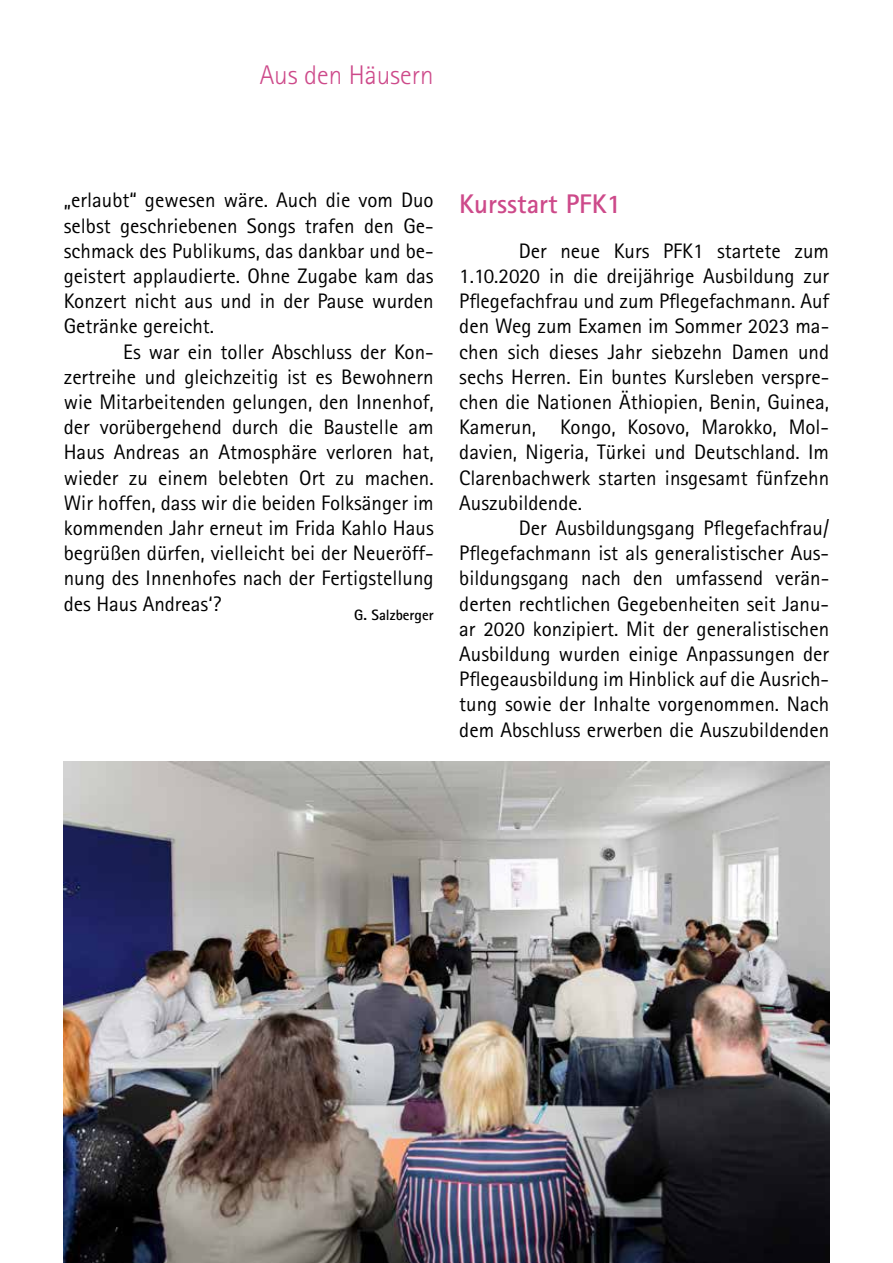
<style>
.page{position:relative;width:893px;height:1263px;background:#fff}
.page>*{position:absolute;margin:0;border:0;box-sizing:border-box;transform-origin:0 0}
.t1{font:300 27px "Rotis Sans Serif";color:#cd4a8a}
.t2{font:700 27px "Rotis Sans Serif";color:#cd4a8a}
.t3{font:21px/25.2px "Rotis Sans Serif";color:#000;text-align:justify}
.t4{font:700 15px "Rotis Sans Serif";color:#000}
</style>
<div class="page">
<img style="left:64px;top:761px;width:765px;height:502px">
<p class="t1" style="left:260px;top:60px;width:175px">Aus den Häusern</p>
<p class="t3" style="left:64px;top:187px;width:371px">„erlaubt“ gewesen wäre. Auch die vom Duo selbst geschriebenen Songs trafen den Ge&shy;schmack des Publikums, das dankbar und be&shy;geistert applaudierte. Ohne Zugabe kam das Konzert nicht aus und in der Pause wurden Getränke gereicht.</p>
<p class="t3" style="left:64px;top:339px;width:371px;text-indent:60px">Es war ein toller Abschluss der Kon&shy;zertreihe und gleichzeitig ist es Bewohnern wie Mitarbeitenden gelungen, den Innenhof, der vorübergehend durch die Baustelle am Haus Andreas an Atmosphäre verloren hat, wieder zu einem belebten Ort zu machen.<br>Wir hoffen, dass wir die beiden Folksänger im kommenden Jahr erneut im Frida Kahlo Haus begrüßen dürfen, vielleicht bei der Neueröff&shy;nung des Innenhofes nach der Fertigstellung des Haus Andreas‘?</p>
<p class="t4" style="left:354px;top:605px;width:81px">G. Salzberger</p>
<p class="t2" style="left:459px;top:186px;width:164px">Kursstart PFK1</p>
<p class="t3" style="left:459px;top:238px;width:371px;text-indent:60px">Der neue Kurs PFK1 startete zum 1.10.2020 in die dreijährige Ausbildung zur Pflegefachfrau und zum Pflegefachmann. Auf den Weg zum Examen im Sommer 2023 ma&shy;chen sich dieses Jahr siebzehn Damen und sechs Herren. Ein buntes Kursleben verspre&shy;chen die Nationen Äthiopien, Benin, Guinea, Kamerun, Kongo, Kosovo, Marokko, Mol&shy;davien, Nigeria, Türkei und Deutschland. Im Clarenbachwerk starten insgesamt fünfzehn Auszubildende.</p>
<p class="t3" style="left:459px;top:515px;width:371px;text-indent:60px">Der Ausbildungsgang Pflegefachfrau/ Pflegefachmann ist als generalistischer Aus&shy;bildungsgang nach den umfassend verän&shy;derten rechtlichen Gegebenheiten seit Janu&shy;ar 2020 konzipiert. Mit der generalistischen Ausbildung wurden einige Anpassungen der Pflegeausbildung im Hinblick auf die Ausrich&shy;tung sowie der Inhalte vorgenommen. Nach dem Abschluss erwerben die Auszubildenden</p>
</div>
